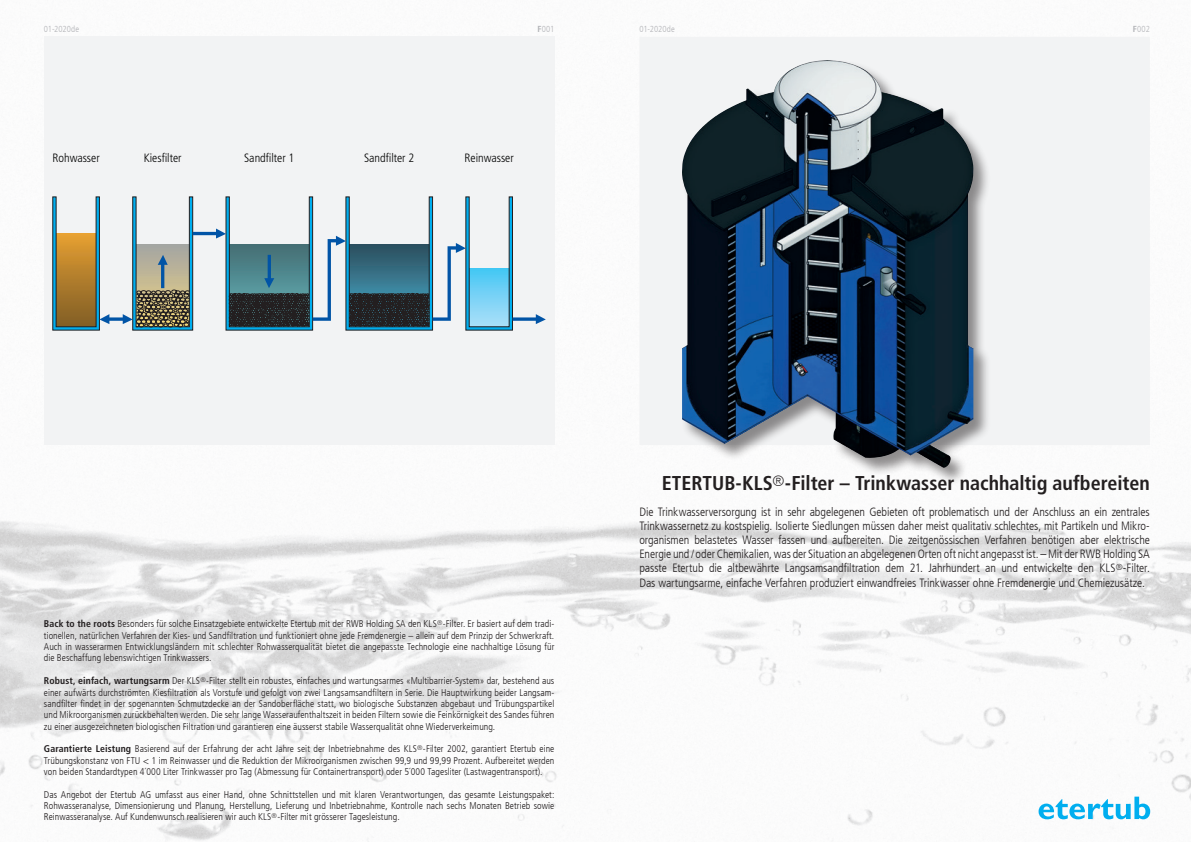
<style>
.page{position:relative;width:1191px;height:842px;background:#fff}
.page>*{position:absolute;margin:0;border:0;box-sizing:border-box;transform-origin:0 0}
.t1{font:700 condensed 20px "Frutiger LT Com";color:#231f20}
.t2{font:300 condensed 12.1px "Frutiger LT Com";color:#000}
.t3{font:300 condensed 12px/14.2px "Frutiger LT Com";letter-spacing:-.005em;color:#231f20;text-align:justify}
.t4{font:300 condensed 9.8px/11.3px "Frutiger LT Com";letter-spacing:.005em;color:#231f20;text-align:justify}
.t5{font:300 condensed 8.8px "Frutiger LT Com";letter-spacing:.005em;color:#b2b3b7}
.s1{font-weight:700}
</style>
<div class="page">
<img style="left:0;top:36px;width:1191px;height:806px">
<div style="left:639px;top:37px;width:510px;height:408px;background:#f2f3f4"></div>
<div style="left:681px;top:59px;width:310px;height:426px;background:#231f20;opacity:.5"></div>
<img style="left:682px;top:60px;width:291px;height:408px">
<svg style="left:1038px;top:797px;width:112px;height:22px"></svg>
<div style="left:44px;top:37px;width:510px;height:408px;background:#f2f3f4"></div>
<svg style="left:52px;top:196px;width:494px;height:134px"></svg>
<p class="t5" style="left:44px;top:24px;width:37px">01-2020de</p>
<p class="t5" style="left:537px;top:24px;width:18px"><span class="s1">F</span>001</p>
<p class="t2" style="left:52px;top:151px;width:49px">Rohwasser</p>
<p class="t2" style="left:144px;top:151px;width:39px">Kiesfilter</p>
<p class="t2" style="left:244px;top:151px;width:52px">Sandfilter 1</p>
<p class="t2" style="left:364px;top:151px;width:52px">Sandfilter 2</p>
<p class="t2" style="left:464px;top:151px;width:51px">Reinwasser</p>
<p class="t5" style="left:639px;top:24px;width:37px">01-2020de</p>
<p class="t5" style="left:1132px;top:24px;width:18px"><span class="s1">F</span>002</p>
<p class="t4" style="left:44px;top:618px;width:512px"><span class="s1">Back to the roots</span> Besonders für solche Einsatzgebiete entwickelte Etertub mit der RWB Holding SA den KLS<sup>®</sup>-Filter. Er basiert auf dem tradi&shy;tionellen, natürlichen Verfahren der Kies- und Sandfiltration und funktioniert ohne jede Fremdenergie – allein auf dem Prinzip der Schwerkraft.<br>Auch in wasserarmen Entwicklungsländern mit schlechter Rohwasserqualität bietet die angepasste Technologie eine nachhaltige Lösung für die Beschaffung lebenswichtigen Trinkwassers.</p>
<p class="t4" style="left:44px;top:675px;width:512px"><span class="s1">Robust, einfach, wartungsarm</span> Der KLS<sup>®</sup>-Filter stellt ein robustes, einfaches und wartungsarmes «Multibarrier-System» dar, bestehend aus einer aufwärts durchströmten Kiesfiltration als Vorstufe und gefolgt von zwei Langsamsandfiltern in Serie. Die Hauptwirkung beider Langsam&shy;sandfilter findet in der sogenannten Schmutzdecke an der Sandoberfläche statt, wo biologische Substanzen abgebaut und Trübungspartikel und Mikroorganismen zurückbehalten werden. Die sehr lange Wasseraufenthaltszeit in beiden Filtern sowie die Feinkörnigkeit des Sandes führen zu einer ausgezeichneten biologischen Filtration und garantieren eine äusserst stabile Wasserqualität ohne Wiederverkeimung.</p>
<p class="t4" style="left:44px;top:743px;width:512px"><span class="s1">Garantierte Leistung</span> Basierend auf der Erfahrung der acht Jahre seit der Inbetriebnahme des KLS<sup>®</sup>-Filter 2002, garantiert Etertub eine Trübungskonstanz von FTU &lt; 1 im Reinwasser und die Reduktion der Mikroorganismen zwischen 99,9 und 99,99 Prozent. Aufbereitet werden von beiden Standardtypen 4´000 Liter Trinkwasser pro Tag (Abmessung für Containertransport) oder 5´000 Tagesliter (Lastwagentransport).</p>
<p class="t4" style="left:44px;top:789px;width:512px">Das Angebot der Etertub AG umfasst aus einer Hand, ohne Schnittstellen und mit klaren Verantwortungen, das gesamte Leistungspaket:<br>Rohwasseranalyse, Dimensionierung und Planung, Herstellung, Lieferung und Inbetriebnahme, Kontrolle nach sechs Monaten Betrieb sowie Reinwasseranalyse. Auf Kundenwunsch realisieren wir auch KLS<sup>®</sup>-Filter mit grösserer Tagesleistung.</p>
<h1 class="t1" style="left:662px;top:471px;width:489px">ETERTUB-KLS<sup>®</sup>-Filter – Trinkwasser nachhaltig aufbereiten</h1>
<p class="t3" style="left:639px;top:505px;width:512px">Die Trinkwasserversorgung ist in sehr abgelegenen Gebieten oft problematisch und der Anschluss an ein zentrales Trinkwassernetz zu kostspielig. Isolierte Siedlungen müssen daher meist qualitativ schlechtes, mit Partikeln und Mikro&shy;organismen belastetes Wasser fassen und aufbereiten. Die zeitgenössischen Verfahren benötigen aber elektrische Energie und / oder Chemikalien, was der Situation an abgelegenen Orten oft nicht angepasst ist. – Mit der RWB Holding SA passte Etertub die altbewährte Langsamsandfiltration dem 21. Jahrhundert an und entwickelte den KLS<sup>®</sup>-Filter.<br>Das wartungsarme, einfache Verfahren produziert einwandfreies Trinkwasser ohne Fremdenergie und Chemiezusätze.</p>
</div>
